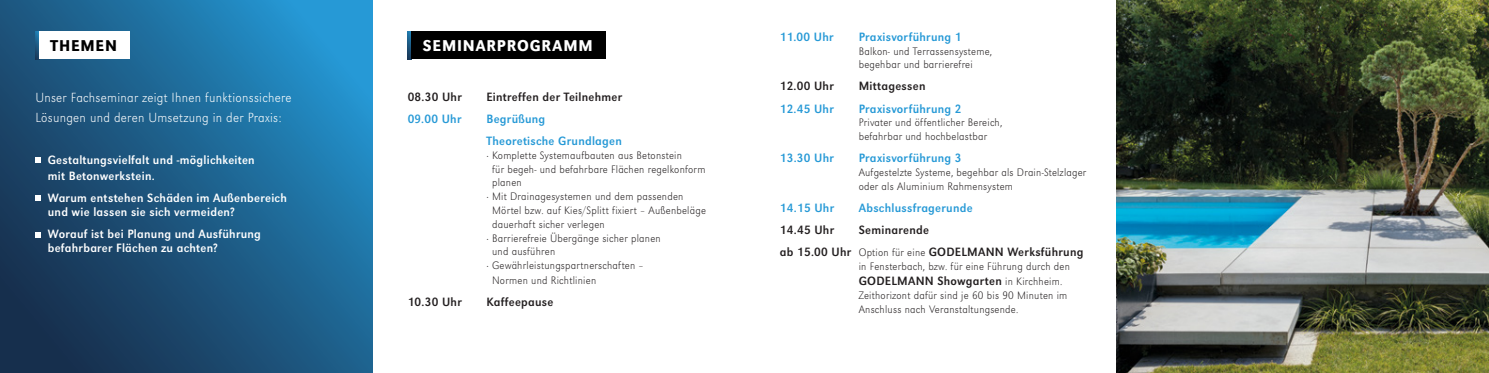
<style>
.page{position:relative;width:1489px;height:373px;background:#fff}
.page>*{position:absolute;margin:0;border:0;box-sizing:border-box;transform-origin:0 0}
.t1{font:500 16.25px "URW Grotesk Nar";letter-spacing:.05em;color:#fff}
.t2{font:500 16.25px "URW Grotesk Nar";letter-spacing:.05em;color:#000}
.t3{font:300 expanded 13.75px/19.8px "URW Grotesk Nar";letter-spacing:.02em;color:#fff}
.t4{font:12.5px/13.8px "URW Grotesk Nar";letter-spacing:.02em;color:#fff}
.t5{font:12.5px/22.1px "URW Grotesk Nar";letter-spacing:.02em;color:#231f20}
.t6{font:12.5px/22.1px "URW Grotesk Nar";letter-spacing:.02em;color:#2699d6}
.t7{font:300 expanded 11.25px/13.8px "URW Grotesk Nar";letter-spacing:.02em;color:#231f20}
.s1{font-weight:300;font-stretch:expanded;font-size:11.25px}
</style>
<div class="page">
<svg style="left:0;top:0;width:372px;height:372px;background:#1d5e89"></svg>
<svg style="left:35px;top:157px;width:6px;height:5px"></svg>
<svg style="left:35px;top:195px;width:6px;height:6px"></svg>
<svg style="left:35px;top:231px;width:6px;height:6px"></svg>
<svg style="left:35px;top:32px;width:4px;height:27px"></svg>
<div style="left:39px;top:32px;width:91px;height:27px;background:#fff"></div>
<svg style="left:407px;top:32px;width:4px;height:27px"></svg>
<div style="left:411px;top:32px;width:195px;height:27px;background:#000"></div>
<img style="left:1116px;top:0;width:372px;height:372px">
<h1 class="t2" style="left:51px;top:36px;width:68px">THEMEN</h1>
<h1 class="t1" style="left:423px;top:36px;width:171px">SEMINARPROGRAMM</h1>
<p class="t3" style="left:35px;top:87px;width:257px">Unser Fachseminar zeigt Ihnen funktionssichere<br>Lösungen und deren Umsetzung in der Praxis:</p>
<p class="t4" style="left:48px;top:151px;width:208px;line-height:16.2px">Gestaltungsvielfalt und -möglichkeiten mit Betonwerkstein.</p>
<p class="t4" style="left:48px;top:191px;width:240px">Warum entstehen Schäden im Außenbereich und wie lassen sie sich vermeiden?</p>
<p class="t4" style="left:48px;top:227px;width:215px">Worauf ist bei Planung und Ausführung befahrbarer Flächen zu achten?</p>
<p class="t5" style="left:407px;top:85px;width:56px">08.30 Uhr</p>
<p class="t5" style="left:486px;top:85px;width:137px">Eintreffen der Teilnehmer</p>
<p class="t6" style="left:407px;top:108px;width:55px">09.00 Uhr</p>
<p class="t6" style="left:486px;top:108px;width:137px">Begrüßung<br>Theoretische Grundlagen</p>
<p class="t7" style="left:486px;top:148px;width:197px">· Komplette Systemaufbauten aus Betonstein</p>
<p class="t7" style="left:492px;top:161px;width:215px">für begeh- und befahrbare Flächen regelkonform</p>
<p class="t7" style="left:492px;top:175px;width:31px">planen</p>
<p class="t7" style="left:486px;top:189px;width:198px">· Mit Drainagesystemen und dem passenden</p>
<p class="t7" style="left:492px;top:203px;width:215px">Mörtel bzw. auf Kies/Splitt fixiert – Außenbeläge</p>
<p class="t7" style="left:492px;top:216px;width:114px">dauerhaft sicher verlegen</p>
<p class="t7" style="left:486px;top:230px;width:176px">· Barrierefreie Übergänge sicher planen</p>
<p class="t7" style="left:492px;top:244px;width:65px">und ausführen</p>
<p class="t7" style="left:486px;top:258px;width:159px">· Gewährleistungspartnerschaften –</p>
<p class="t7" style="left:492px;top:273px;width:106px">Normen und Richtlinien</p>
<p class="t5" style="left:407px;top:290px;width:56px">10.30 Uhr</p>
<p class="t5" style="left:486px;top:290px;width:68px">Kaffeepause</p>
<p class="t6" style="left:780px;top:26px;width:55px">11.00 Uhr</p>
<p class="t6" style="left:858px;top:26px;width:104px">Praxisvorführung 1</p>
<p class="t7" style="left:858px;top:44px;width:135px">Balkon- und Terrassensysteme, begehbar und barrierefrei</p>
<p class="t5" style="left:780px;top:75px;width:55px">12.00 Uhr</p>
<p class="t5" style="left:858px;top:75px;width:68px">Mittagessen</p>
<p class="t6" style="left:780px;top:97px;width:55px">12.45 Uhr</p>
<p class="t6" style="left:858px;top:97px;width:104px">Praxisvorführung 2</p>
<p class="t7" style="left:858px;top:115px;width:145px">Privater und öffentlicher Bereich, befahrbar und hochbelastbar</p>
<p class="t6" style="left:780px;top:147px;width:55px">13.30 Uhr</p>
<p class="t6" style="left:858px;top:147px;width:104px">Praxisvorführung 3</p>
<p class="t7" style="left:858px;top:165px;width:229px">Aufgestelzte Systeme, begehbar als Drain-Stelzlager oder als Aluminium Rahmensystem</p>
<p class="t6" style="left:780px;top:196px;width:56px">14.15 Uhr</p>
<p class="t6" style="left:858px;top:196px;width:115px">Abschlussfragerunde</p>
<p class="t5" style="left:780px;top:218px;width:56px">14.45 Uhr</p>
<p class="t5" style="left:780px;top:218px;width:305px;text-indent:79px">Seminarende<br>ab 15.00 Uhr <span class="s1">Option für eine</span> GODELMANN Werksführung</p>
<p class="t7" style="left:858px;top:259px;width:213px">in Fensterbach, bzw. für eine Führung durch den</p>
<p class="t5" style="left:858px;top:269px;width:205px">GODELMANN Showgarten <span class="s1">in Kirchheim.</span></p>
<p class="t7" style="left:858px;top:287px;width:210px">Zeithorizont dafür sind je 60 bis 90 Minuten im<br>Anschluss nach Veranstaltungsende.</p>
</div>
